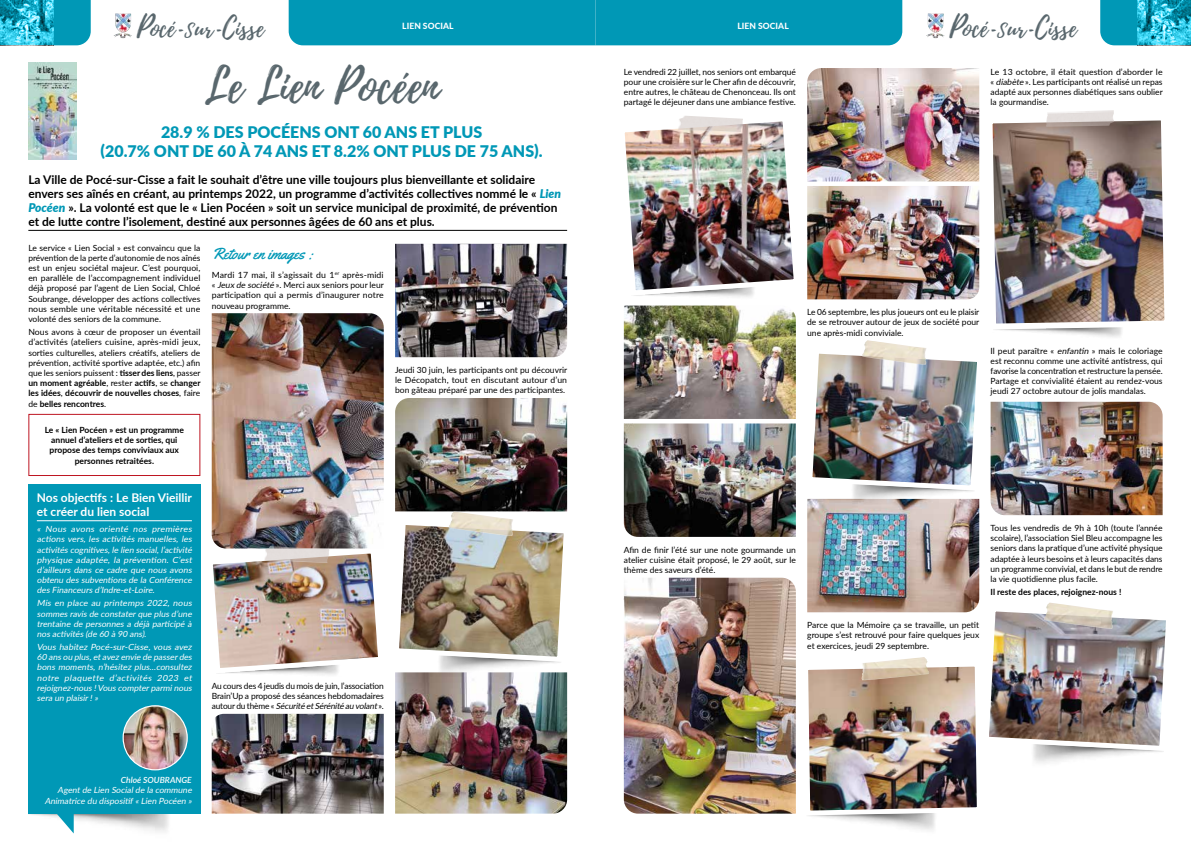
<style>
.page{position:relative;width:1191px;height:842px;background:#fff}
.page>*{position:absolute;margin:0;border:0;box-sizing:border-box;transform-origin:0 0}
.t1{font:48px "Playlist Script";color:#59676d}
.t2{font:30.1px "Playlist Script";color:#59676d}
.t3{font:24.5px "Playlist Script";color:#59676d}
.t4{font:900 16px/19.2px "Lato";color:#0098b6;text-align:center}
.t5{font:16px "Yellowtail";color:#0098b6}
.t6{font:700 12px/14px "Lato";color:#000}
.t7{font:700 12px/14px "Lato";color:#fff}
.t8{font:8.5px/10.2px "Lato";color:#000;text-align:justify}
.t9{font:italic 8.5px/10.2px "Lato";color:#fff;text-align:justify}
.t10{font:700 8.5px/10.2px "Lato";color:#000;text-align:center}
.t11{font:800 8.5px "Lato";letter-spacing:.015em;color:#fff}
.t12{font:italic 600 8.5px "Lato";color:#fff}
.s1{font-size:17.3px}
.s2{font-size:27px}
.s3{font-size:30.1px}
.s4{font-weight:900;font-style:italic;color:#0098b6}
.s5{font-weight:700}
.s6{font-style:italic}
</style>
<div class="page">
<div style="left:289px;top:0;width:613px;height:45px;background:#0098b6"></div>
<div style="left:54px;top:0;width:37px;height:45px;background:#0098b6"></div>
<div style="left:1100px;top:0;width:37px;height:45px;background:#0098b6"></div>
<svg style="left:0;top:0;width:54px;height:45px;background:#2eb3ce"></svg>
<svg style="left:1137px;top:0;width:54px;height:45px;background:#2eb3ce"></svg>
<hr style="left:28px;top:230px;width:539px;height:1px;background:#000">
<div style="left:28px;top:414px;width:172px;height:62px;border:1px solid #be1622"></div>
<img style="left:212px;top:313px;width:172px;height:204px">
<img style="left:212px;top:714px;width:172px;height:100px">
<img style="left:395px;top:244px;width:172px;height:113px">
<img style="left:395px;top:398px;width:172px;height:113px">
<img style="left:395px;top:676px;width:172px;height:138px">
<img style="left:624px;top:306px;width:172px;height:113px">
<img style="left:624px;top:423px;width:172px;height:114px">
<img style="left:624px;top:578px;width:172px;height:236px">
<img style="left:807px;top:68px;width:172px;height:113px">
<img style="left:807px;top:186px;width:172px;height:113px">
<img style="left:807px;top:499px;width:172px;height:105px">
<img style="left:990px;top:402px;width:172px;height:113px">
<img style="left:28px;top:63px;width:48px;height:96px">
<div style="left:28px;top:484px;width:172px;height:330px;background:#0098b6"></div>
<hr style="left:37px;top:520px;width:155px;height:1px;background:#fff">
<svg style="left:57px;top:814px;width:17px;height:19px"></svg>
<img style="left:123px;top:706px;width:64px;height:64px;border-radius:32px">
<div style="left:123px;top:705px;width:65px;height:65px;border:1px solid #fff;border-radius:50%"></div>
<img style="left:433px;top:676px;width:128px;height:13px">
<img style="left:211px;top:517px;width:357px;height:159px">
<img style="left:448px;top:511px;width:65px;height:25px">
<img style="left:631px;top:305px;width:128px;height:6px">
<img style="left:624px;top:121px;width:170px;height:176px">
<img style="left:678px;top:116px;width:65px;height:16px">
<img style="left:846px;top:493px;width:128px;height:25px">
<img style="left:812px;top:353px;width:165px;height:140px">
<img style="left:862px;top:340px;width:64px;height:25px">
<img style="left:1048px;top:602px;width:10px;height:2px">
<img style="left:806px;top:604px;width:360px;height:214px">
<img style="left:861px;top:657px;width:68px;height:23px">
<img style="left:992px;top:120px;width:173px;height:211px">
<img style="left:1046px;top:110px;width:68px;height:17px">
<img style="left:113px;top:14px;width:19px;height:24px">
<img style="left:926px;top:14px;width:18px;height:24px">
<h2 class="t2" style="left:137px;top:6px;width:17px">P</h2>
<p class="t11" style="left:402px;top:20px;width:53px">LIEN SOCIAL</p>
<p class="t11" style="left:737px;top:20px;width:53px">LIEN SOCIAL</p>
<h3 class="t3" style="left:150px;top:11px;width:116px">océ -<span class="s1">S</span>ur -<span class="s2">C</span>isse</h3>
<h3 class="t3" style="left:949px;top:11px;width:129px"><span class="s3">P</span>océ -<span class="s1">S</span>ur -<span class="s2">C</span>isse</h3>
<h1 class="t1" style="left:204px;top:52px;width:236px">Le Lien Pocéen</h1>
<h3 class="t4" style="left:101px;top:121px;width:443px">28.9 % DES POCÉENS ONT 60 ANS ET PLUS<br>(20.7% ONT DE 60 À 74 ANS ET 8.2% ONT PLUS DE 75 ANS).</h3>
<p class="t6" style="left:28px;top:172px;width:534px">La Ville de Pocé-sur-Cisse a fait le souhait d’être une ville toujours plus bienveillante et solidaire envers ses aînés en créant, au printemps 2022, un programme d’activités collectives nommé le « <span class="s4">Lien Pocéen</span> ». La volonté est que le « Lien Pocéen » soit un service municipal de proximité, de prévention et de lutte contre l’isolement, destiné aux personnes âgées de 60 ans et plus.</p>
<p class="t8" style="left:28px;top:242px;width:174px">Le service « Lien Social » est convaincu que la prévention de la perte d’autonomie de nos aînés est un enjeu sociétal majeur. C’est pourquoi, en parallèle de l’accompagnement individuel déjà proposé par l’agent de Lien Social, Chloé Soubrange, développer des actions collectives nous semble une véritable nécessité et une volonté des seniors de la commune.</p>
<p class="t8" style="left:28px;top:327px;width:174px">Nous avons à cœur de proposer un éventail d’activités (ateliers cuisine, après-midi jeux, sorties culturelles, ateliers créatifs, ateliers de prévention, activité sportive adaptée, etc.) afin que les seniors puissent : <span class="s5">tisser des liens</span>, passer <span class="s5">un moment agréable</span>, rester <span class="s5">actifs</span>, se <span class="s5">changer les idées</span>, <span class="s5">découvrir de nouvelles choses</span>, faire de <span class="s5">belles rencontres</span>.</p>
<p class="t10" style="left:45px;top:424px;width:141px">Le « Lien Pocéen » est un programme annuel d’ateliers et de sorties, qui propose des temps conviviaux aux personnes retraitées.</p>
<h3 class="t5" style="left:212px;top:244px;width:103px">Retour en images :</h3>
<p class="t8" style="left:212px;top:269px;width:174px">Mardi 17 mai, il s’agissait du 1<sup>er</sup> après-midi « <span class="s6">Jeuxdesociété</span> ». Merci aux seniors pour leur participation qui a permis d’inaugurer notre nouveau programme.</p>
<p class="t8" style="left:395px;top:364px;width:174px">Jeudi 30 juin, les participants ont pu découvrir le Décopatch, tout en discutant autour d’un bon gâteau préparé par une des participantes.</p>
<h3 class="t7" style="left:37px;top:490px;width:157px">Nos objectifs : Le Bien Vieillir et créer du lien social</h3>
<p class="t9" style="left:37px;top:524px;width:158px">« Nous avons orienté nos premières actions vers, les activités manuelles, les activités cognitives, le lien social, l’activité physique adaptée, la prévention. C’est d’ailleurs dans ce cadre que nous avons obtenu des subventions de la Conférence des Financeurs d’Indre-et-Loire.</p>
<p class="t9" style="left:37px;top:598px;width:158px">Mis en place au printemps 2022, nous sommes ravis de constater que plus d’une trentaine de personnes a déjà participé à nos activités (de 60 à 90 ans).</p>
<p class="t9" style="left:37px;top:641px;width:159px">Vous habitez Pocé-sur-Cisse, vous avez 60 ansou plus,etavez envie de passerdes bons moments, n’hésitez plus…consultez notre plaquette d’activités 2023 et rejoignez-nous! Vous compter parmi nous sera un plaisir ! »</p>
<p class="t8" style="left:212px;top:680px;width:173px">Au cours des 4 jeudis du mois de juin, l’association Brain’Up a proposé des séances hebdomadaires a u to u r d u t h è m e « <span class="s6">Sécurité etSérénité au volant</span>» .</p>
<p class="t12" style="left:121px;top:774px;width:72px">Chloé SOUBRANGE</p>
<p class="t9" style="left:45px;top:785px;width:151px;text-align:right">Agent de Lien Social de la commune<br>Animatrice du dispositif «Lien Pocéen »</p>
<p class="t8" style="left:624px;top:66px;width:173px">Le vendredi 22 juillet, nos seniors ont embarqué pour une croisière sur le Cher afin de découvrir, entre autres, le château de Chenonceau. Ils ont partagé le déjeuner dans une ambiance festive.</p>
<p class="t8" style="left:990px;top:66px;width:174px">Le 13 octobre, il était question d’aborder le « <span class="s6">diabète</span> ». Les participants ont réalisé un repas adapté aux personnes diabétiques sans oublier la gourmandise.</p>
<p class="t8" style="left:807px;top:307px;width:174px">Le 06 septembre, les plus joueurs ont eu le plaisir de se retrouver autour de jeux de société pour une après-midi conviviale.</p>
<p class="t8" style="left:990px;top:345px;width:173px">Il peut paraître « <span class="s6">enfantin</span>» mais le coloriage est reconnu comme une activité antistress, qui favorise la concentration et restructure la pensée.<br>Partage et convivialité étaient au rendez-vous jeudi 27 octobre autour de jolis mandalas.</p>
<p class="t8" style="left:624px;top:544px;width:173px">Afin de finir l’été sur une note gourmande un atelier cuisine était proposé, le 29 août, sur le thème des saveurs d’été.</p>
<p class="t8" style="left:807px;top:620px;width:173px">Parce que la Mémoire ça se travaille, un petit groupe s’est retrouvé pour faire quelques jeux et exercices, jeudi 29 septembre.</p>
<p class="t8" style="left:990px;top:522px;width:173px">Tous les vendredis de 9h à 10h (toute l’année scolaire), l’association Siel Bleu accompagne les seniors dans la pratique d’une activité physique adaptée à leurs besoins et à leurs capacités dans un programme convivial, et dans le but de rendre la vie quotidienne plus facile.</p>
<p class="t10" style="left:990px;top:586px;width:132px">Il reste des places, rejoignez-nous !</p>
</div>
